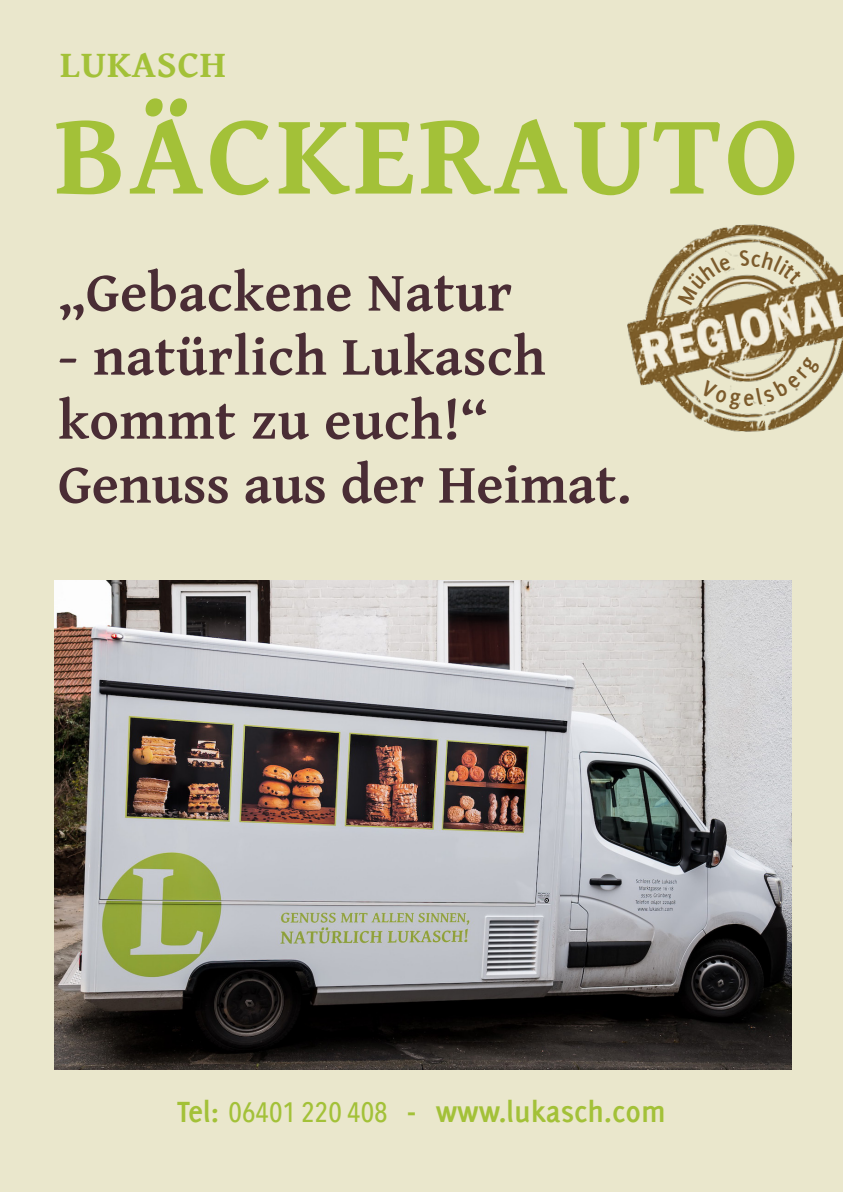
<style>
.page{position:relative;width:843px;height:1192px;background:#eae7cc}
.page>*{position:absolute;margin:0;border:0;box-sizing:border-box;transform-origin:0 0}
.t1{font:700 116px "Gentium Book Basic";letter-spacing:.03em;color:#a3c138}
.t2{font:700 56px/64px "Gentium Basic";letter-spacing:.01em;color:#4a2d35}
.t3{font:700 38px "Gentium Book Basic";letter-spacing:.02em;color:#a3c138}
.t4{font:700 32px "Delicious";color:#a3c138}
.s1{font-family:"Avenir Next Condensed";font-weight:500;font-size:28px}
</style>
<div class="page">
<img style="left:627px;top:224px;width:216px;height:208px">
<img style="left:55px;top:581px;width:736px;height:489px">
<svg style="left:677px;top:257px;width:55px;height:48px"></svg>
<svg style="left:740px;top:250px;width:62px;height:35px"></svg>
<svg style="left:700px;top:357px;width:121px;height:53px"></svg>
<p class="t3" style="left:60px;top:35px;width:167px">LUKASCH</p>
<h1 class="t1" style="left:55px;top:68px;width:745px">BÄCKERAUTO</h1>
<p class="t2" style="left:58px;top:258px;width:455px">„Gebackene Natur</p>
<p class="t2" style="left:58px;top:322px;width:575px">- natürlich Lukasch kommt zu euch!“<br>Genuss aus der Heimat.</p>
<p class="t4" style="left:177px;top:1093px;width:490px">Tel: <span class="s1">06401 220 408</span> - www.lukasch.com</p>
</div>
